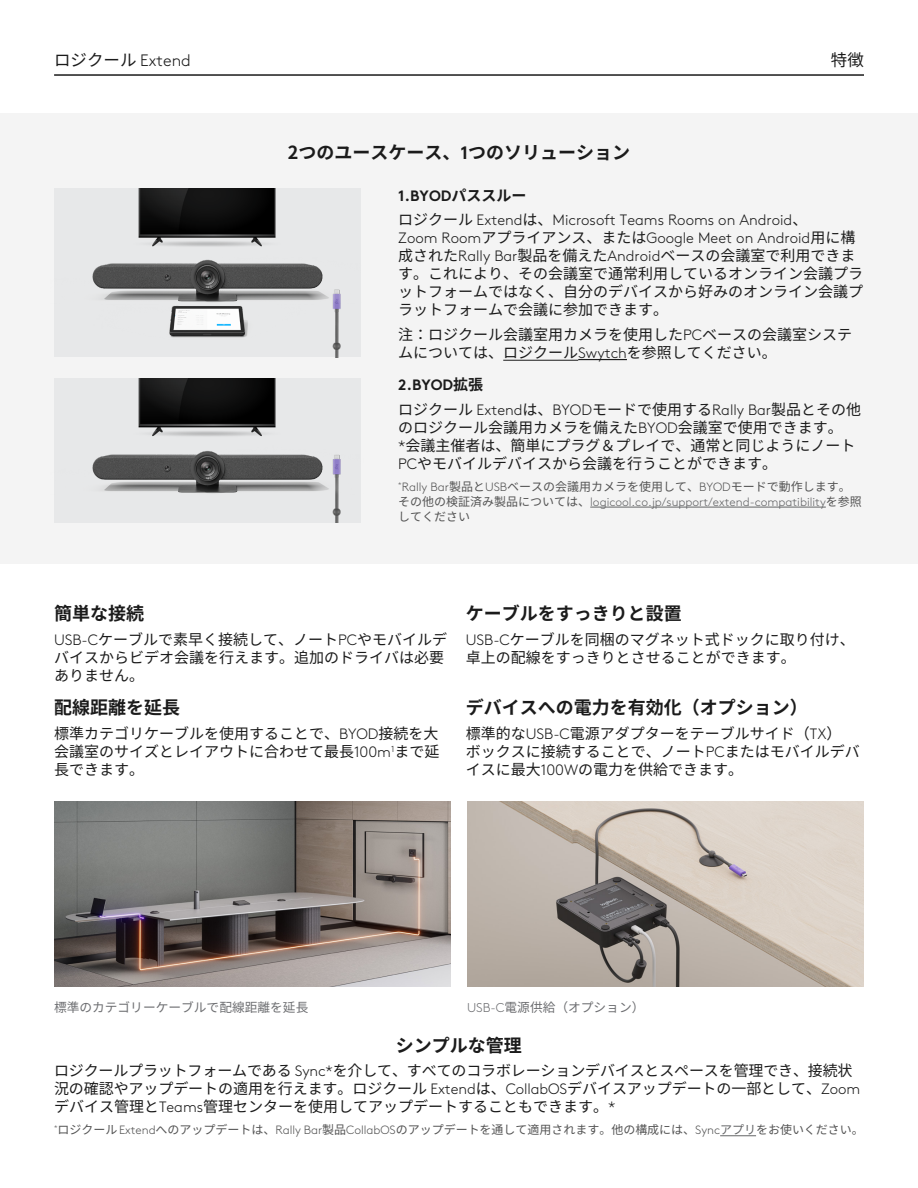
<style>
.page{position:relative;width:918px;height:1188px;background:#fff}
.page>*{position:absolute;margin:0;border:0;box-sizing:border-box;transform-origin:0 0}
.Body_copy{font:700 18px "Noto Sans CJ Kjp";color:#1b1b1b}
.t1{font:300 16.5px "Brown Pro";color:#1b1b1b}
.t2{font:16.5px "Noto Sans CJ Kjp";color:#1b1b1b}
.Body_copy-2{font:15px/18px "Noto Sans CJ Kjp";color:#1b1b1b}
.Body_copy-3{font:700 15px "Brown Pro";color:#1b1b1b}
.Body_copy-4{font:12.75px "Noto Sans CJ Kjp";color:#6d6e71}
.Body_copy-5{font:12px/15px "Noto Sans CJ Kjp";color:#545454}
.s1{font-family:"Noto Sans CJ Kjp";font-weight:400}
.s2{font-family:"Brown Pro"}
.s3{font-family:"Noto Sans CJ Kjp"}
.s4{font-family:"Brown Pro";font-weight:300}
.s5{font-family:"Brown Pro";font-weight:300;color:#636466}
.s6{color:#636466}
</style>
<div class="page">
<div style="left:0;top:114px;width:918px;height:450px;background:#f4f4f4"></div>
<hr style="left:54px;top:74px;width:810px;height:2px;background:#1b1b1b">
<div style="left:54px;top:189px;width:306px;height:168px;background:#e7e8e9"></div>
<div style="left:54px;top:378px;width:306px;height:145px;background:#e7e8e9"></div>
<img style="left:54px;top:801px;width:397px;height:186px">
<hr style="left:590px;top:507px;width:236px;height:1px;background:#636466">
<hr style="left:720px;top:1135px;width:36px;height:1px;background:#636466">
<img style="left:467px;top:801px;width:397px;height:186px">
<img style="left:332px;top:495px;width:29px;height:28px">
<img style="left:92px;top:230px;width:269px;height:128px">
<img style="left:92px;top:421px;width:269px;height:74px">
<hr style="left:503px;top:360px;width:75px;height:1px;background:#1b1b1b">
<hr style="left:578px;top:359px;width:49px;height:1px;background:#1b1b1b">
<img style="left:132px;top:189px;width:150px;height:69px">
<img style="left:132px;top:378px;width:150px;height:70px">
<h2 class="t1" style="left:54px;top:48px;width:138px"><span class="s1">ロジクール</span> Extend</h2>
<h2 class="t2" style="left:831px;top:50px;width:34px">特徴</h2>
<p class="Body_copy" style="left:288px;top:142px;width:344px">2つのユースケース、<span class="s2">1</span>つのソリューション</p>
<p class="Body_copy-3" style="left:398px;top:183px;width:130px">1.BYOD<span class="s3">パススルー</span></p>
<p class="Body_copy-2" style="left:398px;top:211px;width:466px">ロジクール <span class="s4">Extend</span>は、<span class="s4">Microsoft Teams Rooms on Android</span>、<br><span class="s4">Zoom Room</span>アプライアンス、または<span class="s4">Google Meet on Android</span>用に構成された<span class="s4">Rally Bar</span>製品を備えた<span class="s4">Android</span>ベースの会議室で利用できます。これにより、その会議室で通常利用しているオンライン会議プラットフォームではなく、自分のデバイスから好みのオンライン会議プラットフォームで会議に参加できます。</p>
<p class="Body_copy-2" style="left:398px;top:326px;width:455px">注：ロジクール会議室用カメラを使用した<span class="s4">PC</span>ベースの会議室システムについては、ロジクール<span class="s4">Swytch</span>を参照してください。</p>
<p class="Body_copy-3" style="left:398px;top:373px;width:87px">2.BYOD<span class="s3">拡張</span></p>
<p class="Body_copy-2" style="left:398px;top:401px;width:464px">ロジクール <span class="s4">Extend</span>は、<span class="s4">BYOD</span>モードで使用する<span class="s4">Rally Bar</span>製品とその他のロジクール会議用カメラを備えた<span class="s4">BYOD</span>会議室で使用できます。<br><span class="s4">*</span>会議主催者は、簡単にプラグ＆プレイで、通常と同じようにノート<span class="s4">PC</span>やモバイルデバイスから会議を行うことができます。</p>
<p class="Body_copy-5" style="left:398px;top:479px;width:465px"><sup>*</sup><span class="s4">Rally Bar</span>製品と<span class="s4">USB</span>ベースの会議用カメラを使用して、<span class="s4">BYOD</span>モードで動作します。その他の検証済み製品については、<span class="s5">logicool.co.jp/support/extend-compatibility</span>を参照してください</p>
<p class="Body_copy" style="left:54px;top:603px;width:91px">簡単な接続</p>
<p class="Body_copy-2" style="left:54px;top:630px;width:395px"><span class="s4">USB-C</span>ケーブルで素早く接続して、ノート<span class="s4">PC</span>やモバイルデバイスからビデオ会議を行えます。追加のドライバは必要ありません。</p>
<p class="Body_copy" style="left:54px;top:698px;width:127px">配線距離を延長</p>
<p class="Body_copy-2" style="left:54px;top:725px;width:387px;text-align:justify">標準カテゴリケーブルを使用することで、<span class="s4">BYOD</span>接続を大会議室のサイズとレイアウトに合わせて最長<span class="s4">100m</span><sup>1</sup>まで延長できます。</p>
<p class="Body_copy" style="left:466px;top:603px;width:217px">ケーブルをすっきりと設置</p>
<p class="Body_copy-2" style="left:466px;top:630px;width:391px"><span class="s4">USB-C</span>ケーブルを同梱のマグネット式ドックに取り付け、卓上の配線をすっきりとさせることができます。</p>
<p class="Body_copy" style="left:466px;top:698px;width:343px">デバイスへの電力を有効化（オプション）</p>
<p class="Body_copy-2" style="left:466px;top:725px;width:395px">標準的な<span class="s4">USB-C</span>電源アダプターをテーブルサイド（<span class="s4">TX</span>）ボックスに接続することで、ノート<span class="s4">PC</span>またはモバイルデバイスに最大<span class="s4">100W</span>の電力を供給できます。</p>
<p class="Body_copy-4" style="left:54px;top:1000px;width:256px">標準のカテゴリーケーブルで配線距離を延長</p>
<p class="Body_copy-4" style="left:467px;top:1000px;width:179px"><span class="s4">USB-C</span>電源供給（オプション）</p>
<p class="Body_copy" style="left:396px;top:1035px;width:127px">シンプルな管理</p>
<p class="Body_copy-2" style="left:54px;top:1062px;width:808px">ロジクールプラットフォームである <span class="s4">Sync*</span>を介して、すべてのコラボレーションデバイスとスペースを管理でき、接続状況の確認やアップデートの適用を行えます。ロジクール <span class="s4">Extend</span>は、<span class="s4">CollabOS</span>デバイスアップデートの一部として、<span class="s4">Zoom</span>デバイス管理と<span class="s4">Teams</span>管理センターを使用してアップデートすることもできます。<span class="s4">*</span></p>
<p class="Body_copy-5" style="left:54px;top:1122px;width:811px"><sup>*</sup>ロジクール<span class="s4">Extend</span>へのアップデートは、<span class="s4">Rally Bar</span>製品<span class="s4">CollabOS</span>のアップデートを通して適用されます。他の構成には、<span class="s4">Sync</span><span class="s6">アプリ</span>をお使いください。</p>
</div>
